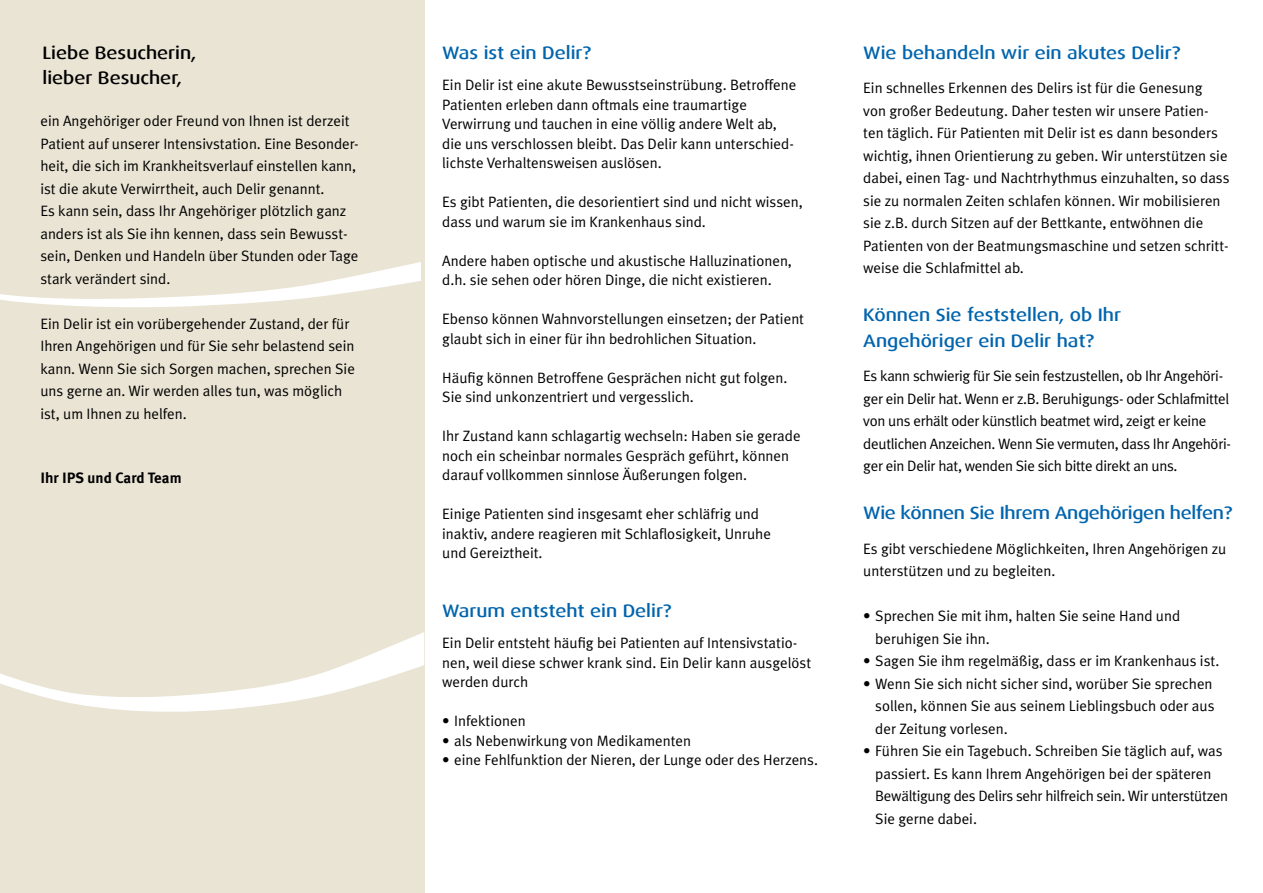
<style>
.page{position:relative;width:1263px;height:893px;background:#fff}
.page>*{position:absolute;margin:0;border:0;box-sizing:border-box;transform-origin:0 0}
.t1{font:500 18px/25.5px "Dax Wide";color:#0064ad}
.t2{font:500 18px "Dax Wide";letter-spacing:-.02em;color:#0064ad}
.t3{font:500 18px/25.5px "Dax Wide";color:#000}
.t4{font:15px/22.5px "Meta Plus Normal";color:#000}
.t5{font:15px/22.5px "Meta Plus Normal";letter-spacing:-.02em;color:#000}
.t6{font:700 15px "Meta Plus";color:#000}
</style>
<div class="page">
<div style="left:0;top:0;width:425px;height:893px;background:#eae4d4"></div>
<svg style="left:0;top:632px;width:424px;height:80px"></svg>
<svg style="left:0;top:262px;width:421px;height:45px"></svg>
<p class="t3" style="left:43px;top:40px;width:155px">Liebe Besucherin, lieber Besucher,</p>
<p class="t1" style="left:442px;top:40px;width:150px">Was ist ein Delir?</p>
<p class="t4" style="left:442px;top:75px;width:356px;line-height:19.5px">Ein Delir ist eine akute Bewusstseinstrübung. Betroffene Patienten erleben dann oftmals eine traumartige Verwirrung und tauchen in eine völlig andere Welt ab, die uns verschlossen bleibt. Das Delir kann unterschied&shy;lichste Verhaltensweisen auslösen.</p>
<p class="t4" style="left:442px;top:192px;width:362px;line-height:19.5px">Es gibt Patienten, die desorientiert sind und nicht wissen, dass und warum sie im Krankenhaus sind.</p>
<p class="t4" style="left:442px;top:251px;width:351px;line-height:19.5px">Andere haben optische und akustische Halluzinationen, d.h. sie sehen oder hören Dinge, die nicht existieren.</p>
<p class="t4" style="left:442px;top:309px;width:363px;line-height:19.5px">Ebenso können Wahnvorstellungen einsetzen; der Patient glaubt sich in einer für ihn bedrohlichen Situation.</p>
<p class="t4" style="left:442px;top:368px;width:347px;line-height:19.5px">Häufig können Betroffene Gesprächen nicht gut folgen.<br>Sie sind unkonzentriert und vergesslich.</p>
<p class="t4" style="left:442px;top:426px;width:360px;line-height:19.5px">Ihr Zustand kann schlagartig wechseln: Haben sie gerade noch ein scheinbar normales Gespräch geführt, können darauf vollkommen sinnlose Äußerungen folgen.</p>
<p class="t4" style="left:442px;top:504px;width:330px;line-height:19.5px">Einige Patienten sind insgesamt eher schläfrig und inaktiv, andere reagieren mit Schlaflosigkeit, Unruhe und Gereiztheit.</p>
<p class="t4" style="left:40px;top:110px;width:320px">ein Angehöriger oder Freund von Ihnen ist derzeit Patient auf unserer Intensivstation. Eine Besonder&shy;heit, die sich im Krankheitsverlauf einstellen kann, ist die akute Verwirrtheit, auch Delir genannt.<br>Es kann sein, dass Ihr Angehöriger plötzlich ganz anders ist als Sie ihn kennen, dass sein Bewusst&shy;sein, Denken und Handeln über Stunden oder Tage stark verändert sind.</p>
<p class="t4" style="left:40px;top:312px;width:316px">Ein Delir ist ein vorübergehender Zustand, der für Ihren Angehörigen und für Sie sehr belastend sein kann. Wenn Sie sich Sorgen machen, sprechen Sie uns gerne an. Wir werden alles tun, was möglich ist, um Ihnen zu helfen.</p>
<p class="t6" style="left:40px;top:469px;width:143px">Ihr IPS und Card Team</p>
<p class="t1" style="left:442px;top:598px;width:231px">Warum entsteht ein Delir?</p>
<p class="t4" style="left:442px;top:633px;width:370px;line-height:19.5px">Ein Delir entsteht häufig bei Patienten auf Intensivstatio&shy;nen, weil diese schwer krank sind. Ein Delir kann ausgelöst werden durch</p>
<p class="t4" style="left:442px;top:710px;width:85px">• Infektionen</p>
<p class="t4" style="left:442px;top:729px;width:250px">• als Nebenwirkung von Medikamenten</p>
<p class="t4" style="left:442px;top:749px;width:377px">• eine Fehlfunktion der Nieren, der Lunge oder des Herzens.</p>
<p class="t1" style="left:863px;top:40px;width:318px">Wie behandeln wir ein akutes Delir?</p>
<p class="t4" style="left:863px;top:77px;width:368px">Ein schnelles Erkennen des Delirs ist für die Genesung<br>von großer Bedeutung. Daher testen wir unsere Patien&shy;ten täglich. Für Patienten mit Delir ist es dann besonders wichtig, ihnen Orientierung zu geben. Wir unterstützen sie dabei, einen Tag- und Nachtrhythmus einzuhalten, so dass sie zu normalen Zeiten schlafen können. Wir mobilisieren sie z.B. durch Sitzen auf der Bettkante, entwöhnen die Patienten von der Beatmungsmaschine und setzen schritt&shy;weise die Schlafmittel ab.</p>
<p class="t1" style="left:863px;top:302px;width:259px">Können Sie feststellen, ob Ihr<br>Angehöriger ein Delir hat?</p>
<p class="t5" style="left:863px;top:365px;width:369px">Es kann schwierig für Sie sein festzustellen, ob Ihr Angehöri&shy;ger ein Delir hat. Wenn er z.B. Beruhigungs- oder Schlafmittel von uns erhält oder künstlich beatmet wird, zeigt er keine deutlichen Anzeichen. Wenn Sie vermuten, dass Ihr Angehöri&shy;ger ein Delir hat, wenden Sie sich bitte direkt an uns.</p>
<p class="t2" style="left:863px;top:503px;width:371px">Wie können Sie Ihrem Angehörigen helfen?</p>
<p class="t4" style="left:863px;top:537px;width:365px">Es gibt verschiedene Möglichkeiten, Ihren Angehörigen zu unterstützen und zu begleiten.</p>
<p class="t4" style="left:875px;top:605px;width:306px;text-indent:-12px">• Sprechen Sie mit ihm, halten Sie seine Hand und beruhigen Sie ihn.</p>
<p class="t4" style="left:863px;top:650px;width:358px">• Sagen Sie ihm regelmäßig, dass er im Krankenhaus ist.</p>
<p class="t4" style="left:875px;top:672px;width:341px;text-indent:-12px">• Wenn Sie sich nicht sicher sind, worüber Sie sprechen sollen, können Sie aus seinem Lieblingsbuch oder aus der Zeitung vorlesen.</p>
<p class="t4" style="left:875px;top:740px;width:354px;text-indent:-12px">• Führen Sie ein Tagebuch. Schreiben Sie täglich auf, was passiert. Es kann Ihrem Angehörigen bei der späteren Bewältigung des Delirs sehr hilfreich sein. Wir unterstützen Sie gerne dabei.</p>
</div>
